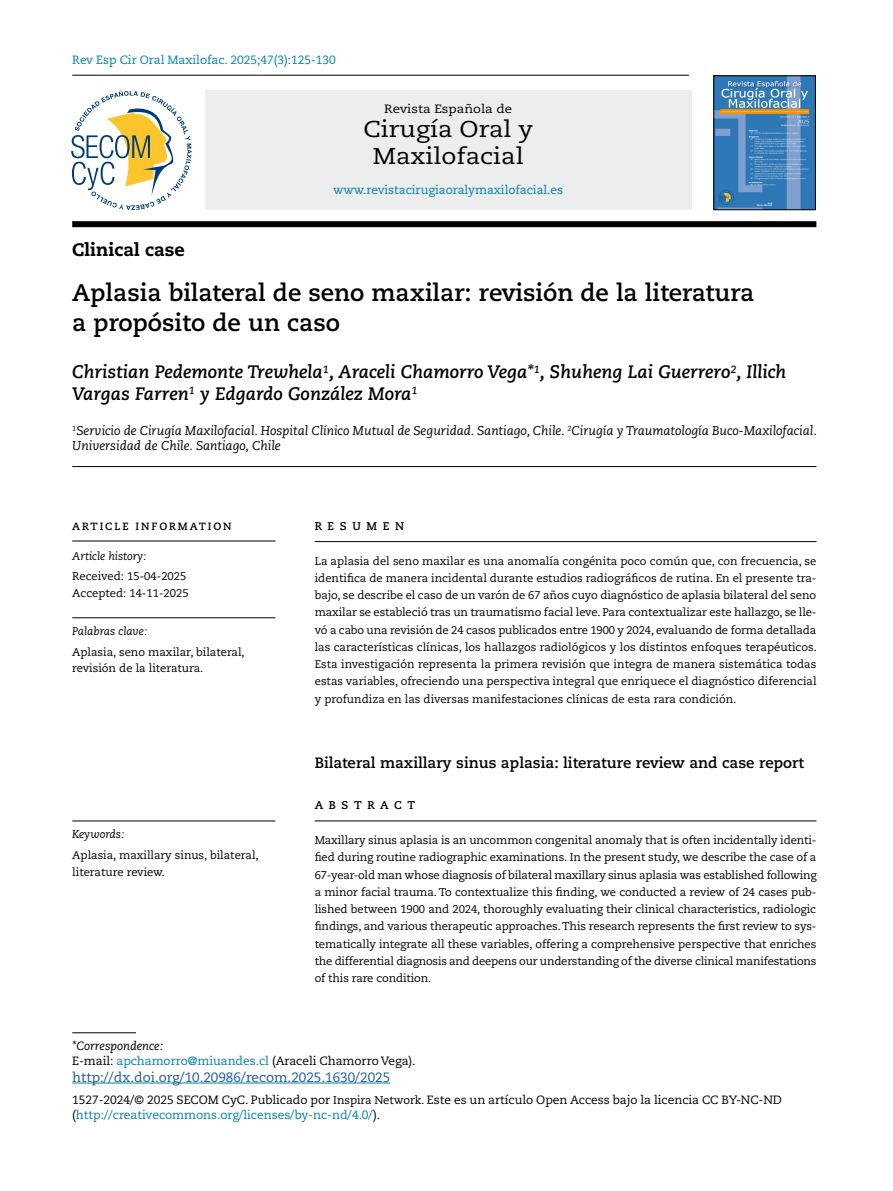
<style>
.page{position:relative;width:893px;height:1191px;background:#fff}
.page>*{position:absolute;margin:0;border:0;box-sizing:border-box;transform-origin:0 0}
.t1{font:700 24px/30px "Caecilia LT Std";color:#000}
.t2{font:22.95px/27px "Caecilia LT Std";color:#000;text-align:center;scale:1.1 1}
.t3{font:italic 700 18px/21.6px "Caecilia LT Std";color:#000}
.t4{font:800 18px "Caecilia LT Std";color:#000}
.t5{font:700 15px "Caecilia LT Std";color:#000}
.t6{font:13.5px "Caecilia LT Std";color:#165b9a}
.t7{font:italic 12.75px/15px "Caecilia LT Std";color:#000}
.t8{font:12px/15px "Caecilia LT Std";letter-spacing:-.005em;color:#000}
.t9{font:12px "Caecilia LT Std";letter-spacing:-.005em;color:#0480ac}
.t10{font:12px "Caecilia LT Std";letter-spacing:-.005em;color:#000;scale:1.1 1}
.t11{font:11.25px/17.2px "Caecilia LT Std";color:#000}
.t12{font:italic 11.25px "Caecilia LT Std";color:#000}
.t13{font:700 11.25px "Caecilia LT Std";letter-spacing:.5em;color:#000}
.t14{font:700 10.5px "Caecilia LT Std";letter-spacing:.18em;color:#000}
.s1{font-style:italic}
.s2{color:#0480ac}
.s3{font-size:11.25px}
</style>
<div class="page">
<hr style="left:72px;top:75px;width:617px;height:1px;background:#000">
<div style="left:72px;top:221px;width:744px;height:6px;background:#000"></div>
<hr style="left:72px;top:1032px;width:64px;height:1px;background:#000">
<hr style="left:72px;top:1082px;width:318px;height:1px;background:#0480ac">
<hr style="left:315px;top:541px;width:501px;height:1px;background:#000">
<hr style="left:72px;top:540px;width:204px;height:1px;background:#000">
<hr style="left:72px;top:617px;width:203px;height:1px;background:#000">
<hr style="left:72px;top:466px;width:744px;height:1px;background:#000">
<div style="left:205px;top:91px;width:486px;height:119px;background:#eceded"></div>
<img style="left:716px;top:78px;width:98px;height:130px">
<div style="left:714px;top:76px;width:102px;height:134px;border:1px solid #000"></div>
<svg style="left:71px;top:90px;width:121px;height:120px"></svg>
<hr style="left:315px;top:820px;width:501px;height:1px;background:#000">
<hr style="left:72px;top:820px;width:203px;height:1px;background:#000">
<p class="t9" style="left:72px;top:53px;width:265px">Rev Esp Cir Oral Maxilofac. 2025;47(3):125-130</p>
<p class="t10" style="left:384px;top:101px;width:118px">Revista Española de</p>
<h2 class="t2" style="left:363px;top:116px;width:156px">Cirugía Oral y<br>Maxilofacial</h2>
<p class="t9" style="left:333px;top:183px;width:232px">www.revistacirugiaoralymaxilofacial.es</p>
<h3 class="t4" style="left:72px;top:238px;width:114px">Clinical case</h3>
<h1 class="t1" style="left:72px;top:278px;width:684px">Aplasia bilateral de seno maxilar: revisión de la literatura a propósito de un caso</h1>
<h3 class="t3" style="left:72px;top:362px;width:715px">Christian Pedemonte Trewhela<sup>1</sup>, Araceli Chamorro Vega*<sup>1</sup>, Shuheng Lai Guerrero<sup>2</sup>, Illich<br>Vargas Farren<sup>1</sup> y Edgardo González Mora<sup>1</sup></h3>
<p class="t7" style="left:72px;top:424px;width:746px"><sup>1</sup>Servicio de Cirugía Maxilofacial. Hospital Clínico Mutual de Seguridad. Santiago, Chile. <sup>2</sup>Cirugía y Traumatología Buco-Maxilofacial.<br>Universidad de Chile. Santiago, Chile</p>
<p class="t14" style="left:72px;top:520px;width:161px">ARTICLE INFORMATION</p>
<p class="t12" style="left:72px;top:549px;width:76px">Article history:</p>
<p class="t11" style="left:72px;top:568px;width:118px;line-height:16.5px">Received: 15-04-2025<br>Accepted: 14-11-2025</p>
<p class="t12" style="left:72px;top:625px;width:76px">Palabras clave:</p>
<p class="t11" style="left:72px;top:644px;width:174px;line-height:16.5px">Aplasia, seno maxilar, bilateral, revisión de la literatura.</p>
<p class="t12" style="left:72px;top:828px;width:53px">Keywords:</p>
<p class="t11" style="left:72px;top:847px;width:188px;line-height:16.5px">Aplasia, maxillary sinus, bilateral, literature review.</p>
<p class="t13" style="left:315px;top:519px;width:91px">RESUMEN</p>
<p class="t11" style="left:315px;top:552px;width:504px;text-align:justify">La aplasia del seno maxilar es una anomalía congénita poco común que, con frecuencia, se identifica de manera incidental durante estudios radiográficos de rutina. En el presente tra&shy;bajo, se describe el caso de un varón de 67 años cuyo diagnóstico de aplasia bilateral del seno maxilar se estableció tras un traumatismo facial leve. Para contextualizar este hallazgo, se lle&shy;vó a cabo una revisión de 24 casos publicados entre 1900 y 2024, evaluando de forma detallada las características clínicas, los hallazgos radiológicos y los distintos enfoques terapéuticos.<br>Esta investigación representa la primera revisión que integra de manera sistemática todas estas variables, ofreciendo una perspectiva integral que enriquece el diagnóstico diferencial y profundiza en las diversas manifestaciones clínicas de esta rara condición.</p>
<h3 class="t5" style="left:315px;top:754px;width:491px">Bilateral maxillary sinus aplasia: literature review and case report</h3>
<p class="t13" style="left:315px;top:799px;width:102px">ABSTRACT</p>
<p class="t11" style="left:315px;top:831px;width:503px;text-align:justify">Maxillary sinus aplasia is an uncommon congenital anomaly that is often incidentally identi&shy;fied during routine radiographic examinations. In the present study, we describe the case of a 67-year-old man whose diagnosis of bilateral maxillary sinus aplasia was established following a minor facial trauma. To contextualize this finding, we conducted a review of 24 cases pub&shy;lished between 1900 and 2024, thoroughly evaluating their clinical characteristics, radiologic findings, and various therapeutic approaches. This research represents the first review to sys&shy;tematically integrate all these variables, offering a comprehensive perspective that enriches the differential diagnosis and deepens our understanding of the diverse clinical manifestations of this rare condition.</p>
<p class="t8" style="left:72px;top:1038px;width:345px"><span class="s1">*Correspondence:<br></span>E-mail: <span class="s2">apchamorro@miuandes.cl</span> (Araceli Chamorro Vega).</p>
<p class="t6" style="left:72px;top:1069px;width:319px">http://dx.doi.org/10.20986/recom.2025.1630/2025</p>
<p class="t8" style="left:72px;top:1092px;width:711px">1527-2024/© 2025 SECOM CyC. Publicado por <span class="s3">Inspira Network.</span> Este es un artículo Open Access bajo la licencia CC BY-NC-ND (<span class="s2">http://creativecommons.org/licenses/by-nc-nd/4.0/</span>).</p>
</div>
